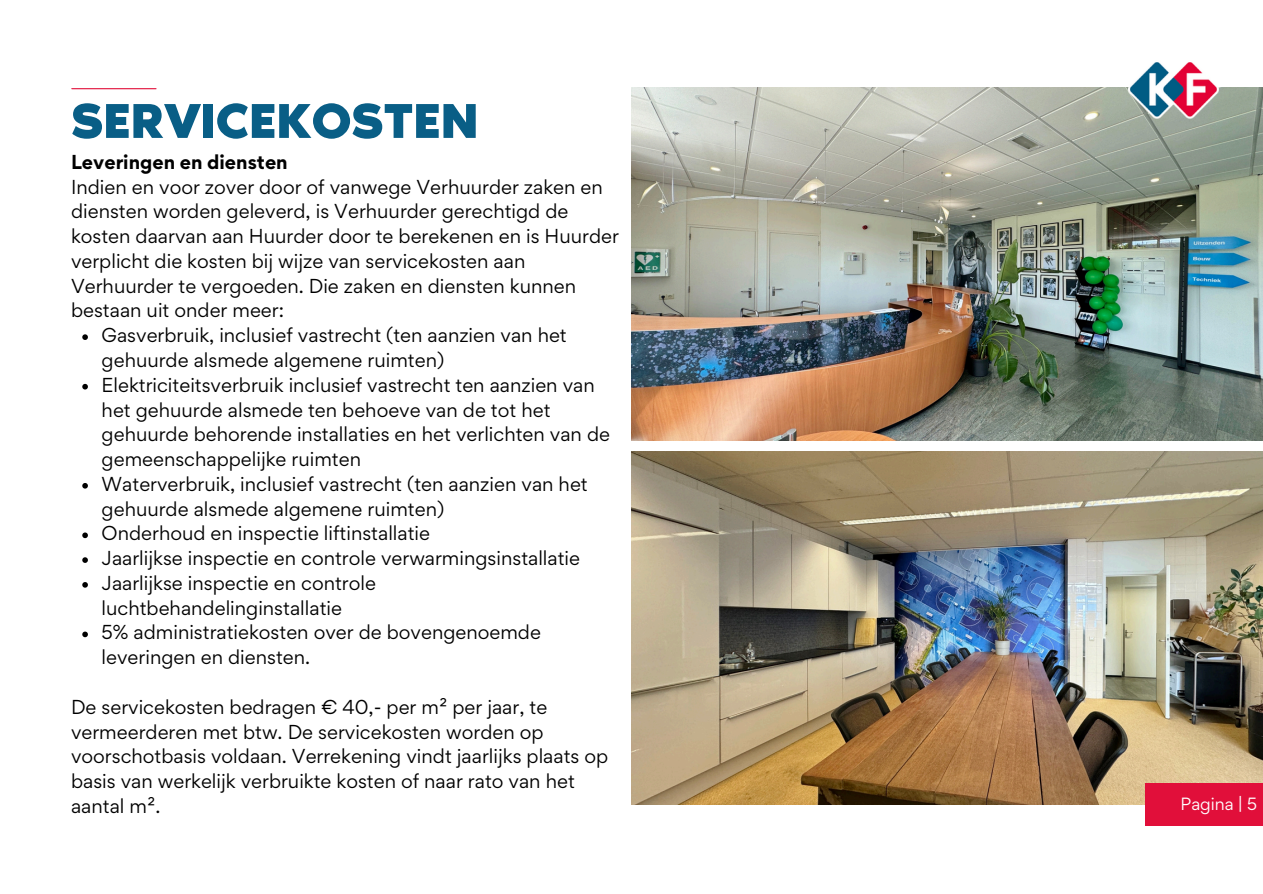
<style>
.page{position:relative;width:1263px;height:894px;background:#fff}
.page>*{position:absolute;margin:0;border:0;box-sizing:border-box;transform-origin:0 0}
.t1{font:61.35px "RTL Media Pro Medium";color:#095e86}
.t2{font:18px/24.8px "Gordita";color:#000}
.t3{font:15.75px "Gordita";color:#fff}
.s1{font-weight:700}
</style>
<div class="page">
<svg style="left:82px;top:334px;width:6px;height:6px"></svg>
<svg style="left:82px;top:384px;width:6px;height:5px"></svg>
<svg style="left:82px;top:483px;width:6px;height:5px"></svg>
<svg style="left:82px;top:532px;width:6px;height:6px"></svg>
<svg style="left:82px;top:557px;width:6px;height:5px"></svg>
<svg style="left:82px;top:582px;width:6px;height:5px"></svg>
<svg style="left:82px;top:631px;width:6px;height:6px"></svg>
<img style="left:631px;top:87px;width:632px;height:353px">
<img style="left:631px;top:451px;width:632px;height:352px">
<img style="left:1128px;top:62px;width:90px;height:57px">
<hr style="left:72px;top:88px;width:84px;height:1px;background:#e10f3a">
<div style="left:1146px;top:782px;width:117px;height:43px;background:#e10f3a"></div>
<p class="t1" style="left:71px;top:94px;width:409px">SERVICEKOSTEN</p>
<p class="t2" style="left:71px;top:149px;width:549px"><span class="s1">Leveringen en diensten<br></span>Indien en voor zover door of vanwege Verhuurder zaken en diensten worden geleverd, is Verhuurder gerechtigd de kosten daarvan aan Huurder door te berekenen en is Huurder verplicht die kosten bij wijze van servicekosten aan Verhuurder te vergoeden. Die zaken en diensten kunnen bestaan uit onder meer:</p>
<h2 class="t2" style="left:102px;top:322px;width:467px">Gasverbruik, inclusief vastrecht (ten aanzien van het gehuurde alsmede algemene ruimten)</h2>
<p class="t2" style="left:102px;top:372px;width:510px">Elektriciteitsverbruik inclusief vastrecht ten aanzien van het gehuurde alsmede ten behoeve van de tot het gehuurde behorende installaties en het verlichten van de gemeenschappelijke ruimten</p>
<p class="t2" style="left:102px;top:471px;width:488px">Waterverbruik, inclusief vastrecht (ten aanzien van het gehuurde alsmede algemene ruimten)</p>
<p class="t2" style="left:102px;top:520px;width:330px">Onderhoud en inspectie liftinstallatie</p>
<p class="t2" style="left:102px;top:545px;width:480px">Jaarlijkse inspectie en controle verwarmingsinstallatie</p>
<p class="t2" style="left:102px;top:570px;width:276px">Jaarlijkse inspectie en controle luchtbehandelinginstallatie</p>
<p class="t2" style="left:102px;top:619px;width:441px">5% administratiekosten over de bovengenoemde leveringen en diensten.</p>
<p class="t2" style="left:71px;top:694px;width:539px">De servicekosten bedragen € 40,- per m² per jaar, te vermeerderen met btw. De servicekosten worden op voorschotbasis voldaan. Verrekening vindt jaarlijks plaats op basis van werkelijk verbruikte kosten of naar rato van het aantal m².</p>
<p class="t3" style="left:1180px;top:793px;width:78px">Pagina | 5</p>
</div>
